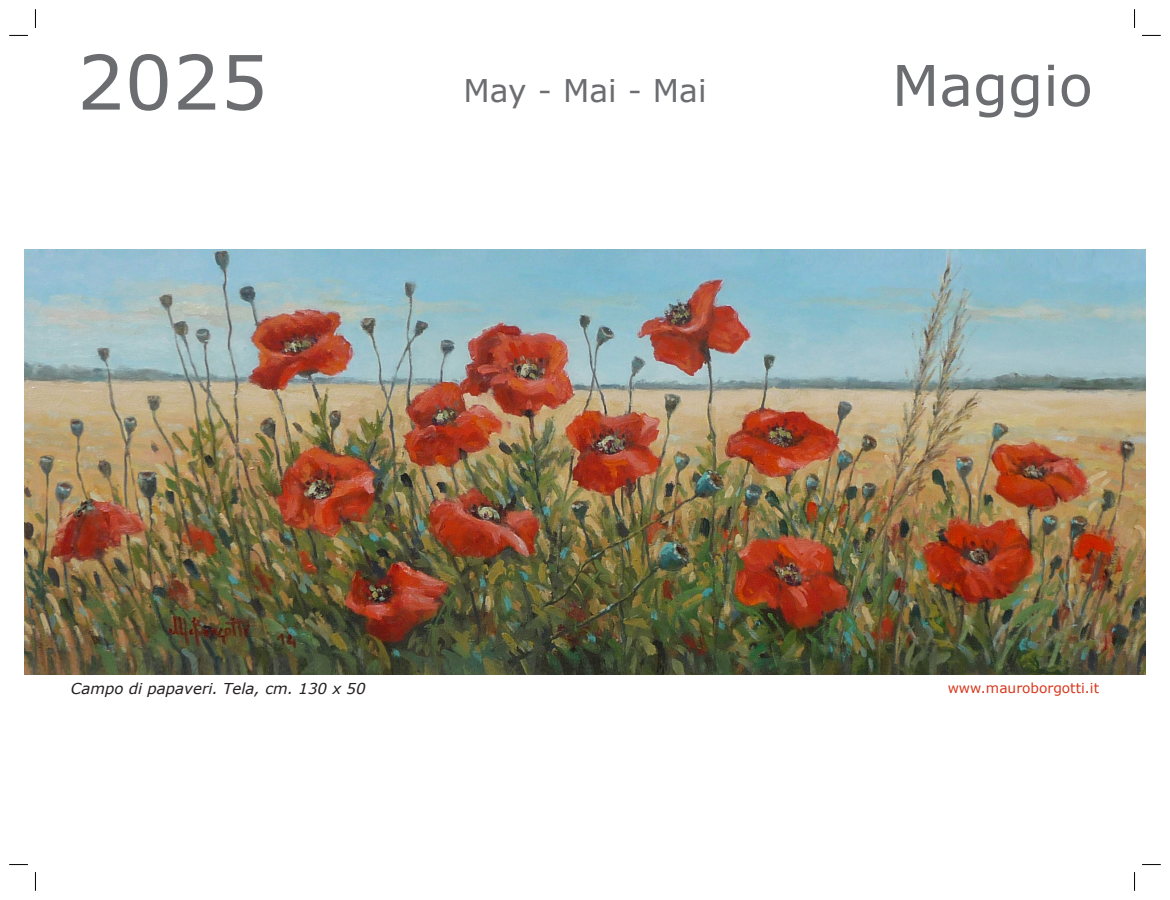
<style>
.page{position:relative;width:1170px;height:900px;background:#fff}
.page>*{position:absolute;margin:0;border:0;box-sizing:border-box;transform-origin:0 0}
.t1{font:75px "Verdana";color:#6c6d70}
.t2{font:56.25px "Verdana";color:#6c6d70}
.t3{font:31.25px "Verdana";color:#6c6d70}
.t4{font:italic 15px "Verdana";color:#231f20}
.t5{font:13.75px "Verdana";color:#d8381e}
</style>
<div class="page">
<img style="left:25px;top:250px;width:1119px;height:425px">
<svg style="left:9px;top:35px;width:19px;height:1px"></svg>
<svg style="left:1142px;top:35px;width:18px;height:1px"></svg>
<svg style="left:9px;top:864px;width:19px;height:1px"></svg>
<svg style="left:1142px;top:864px;width:18px;height:1px"></svg>
<svg style="left:35px;top:9px;width:1px;height:19px"></svg>
<svg style="left:35px;top:872px;width:1px;height:19px"></svg>
<svg style="left:1134px;top:9px;width:1px;height:19px"></svg>
<svg style="left:1134px;top:872px;width:1px;height:19px"></svg>
<h1 class="t1" style="left:77px;top:35px;width:192px">2025</h1>
<h3 class="t3" style="left:463px;top:71px;width:245px">May - Mai - Mai</h3>
<h2 class="t2" style="left:891px;top:50px;width:202px">Maggio</h2>
<p class="t4" style="left:71px;top:679px;width:296px">Campo di papaveri. Tela, cm. 130 x 50</p>
<p class="t5" style="left:947px;top:679px;width:153px">www.mauroborgotti.it</p>
</div>
